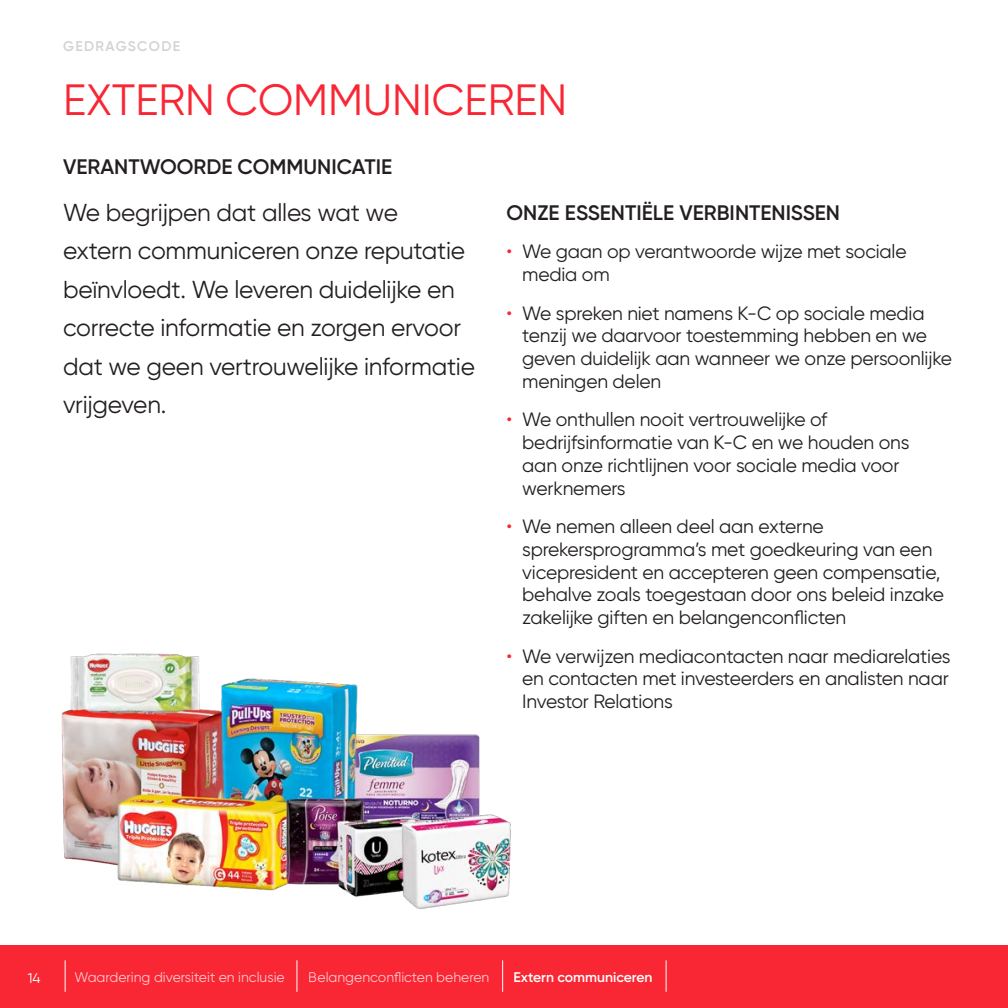
<style>
.page{position:relative;width:1008px;height:1008px;background:#fff}
.page>*{position:absolute;margin:0;border:0;box-sizing:border-box;transform-origin:0 0}
.TopicUppercase_Green{font:43.75px "Gilroy";color:#f92634}
.IntroTextLarge{font:24.5px/38.5px "Gilroy";letter-spacing:-.01em;color:#231f20}
.Intro_text{font:600 21px "Gilroy";color:#231f20}
.subheadtextuppercaps{font:600 21px "Gilroy";color:#231f20}
.t1{font:19.25px/22.8px "Gilroy";letter-spacing:-.01em;color:#231f20}
.t2{font:14px "Gilroy";color:#fff}
.t3{font:600 14px "Gilroy";color:#fff}
.t4{font:600 14px "Gilroy";letter-spacing:.1em;color:#d1d2d4}
.s1{color:#f92634}
</style>
<div class="page">
<div style="left:0;top:945px;width:1008px;height:63px;background:#f92634"></div>
<hr style="left:297px;top:960px;width:1px;height:32px;background:#fff">
<hr style="left:502px;top:960px;width:1px;height:32px;background:#fff">
<hr style="left:666px;top:960px;width:1px;height:32px;background:#fff">
<hr style="left:65px;top:960px;width:1px;height:32px;background:#fff">
<img style="left:61px;top:653px;width:450px;height:256px">
<p class="t4" style="left:63px;top:38px;width:119px">GEDRAGSCODE</p>
<p class="TopicUppercase_Green" style="left:63px;top:73px;width:506px">EXTERN COMMUNICEREN</p>
<p class="subheadtextuppercaps" style="left:63px;top:154px;width:331px">VERANTWOORDE COMMUNICATIE</p>
<p class="IntroTextLarge" style="left:63px;top:193px;width:414px">We begrijpen dat alles wat we<br>extern communiceren onze reputatie beïnvloedt. We leveren duidelijke en correcte informatie en zorgen ervoor dat we geen vertrouwelijke informatie vrijgeven.</p>
<p class="Intro_text" style="left:507px;top:199px;width:335px">ONZE ESSENTIËLE VERBINTENISSEN</p>
<p class="t1" style="left:522px;top:240px;width:386px;text-indent:-16px"><span class="s1">•</span> We gaan op verantwoorde wijze met sociale media om</p>
<p class="t1" style="left:522px;top:301px;width:431px;text-indent:-16px"><span class="s1">•</span> We spreken niet namens K-C op sociale media tenzij we daarvoor toestemming hebben en we geven duidelijk aan wanneer we onze persoonlijke meningen delen</p>
<p class="t1" style="left:522px;top:408px;width:389px;text-indent:-16px"><span class="s1">•</span> We onthullen nooit vertrouwelijke of bedrijfsinformatie van K-C en we houden ons aan onze richtlijnen voor sociale media voor werknemers</p>
<p class="t1" style="left:522px;top:515px;width:423px;text-indent:-16px"><span class="s1">•</span> We nemen alleen deel aan externe sprekersprogramma’s met goedkeuring van een vicepresident en accepteren geen compensatie, behalve zoals toegestaan door ons beleid inzake zakelijke giften en belangenconflicten</p>
<p class="t1" style="left:522px;top:644px;width:430px;text-align:justify;text-indent:-16px"><span class="s1">•</span> We verwijzen mediacontacten naar mediarelaties en contacten met investeerders en analisten naar Investor Relations</p>
<p class="t2" style="left:28px;top:969px;width:14px">14</p>
<p class="t2" style="left:75px;top:969px;width:212px">Waardering diversiteit en inclusie</p>
<p class="t2" style="left:309px;top:969px;width:182px">Belangenconflicten beheren</p>
<p class="t3" style="left:513px;top:968px;width:141px">Extern communiceren</p>
</div>
